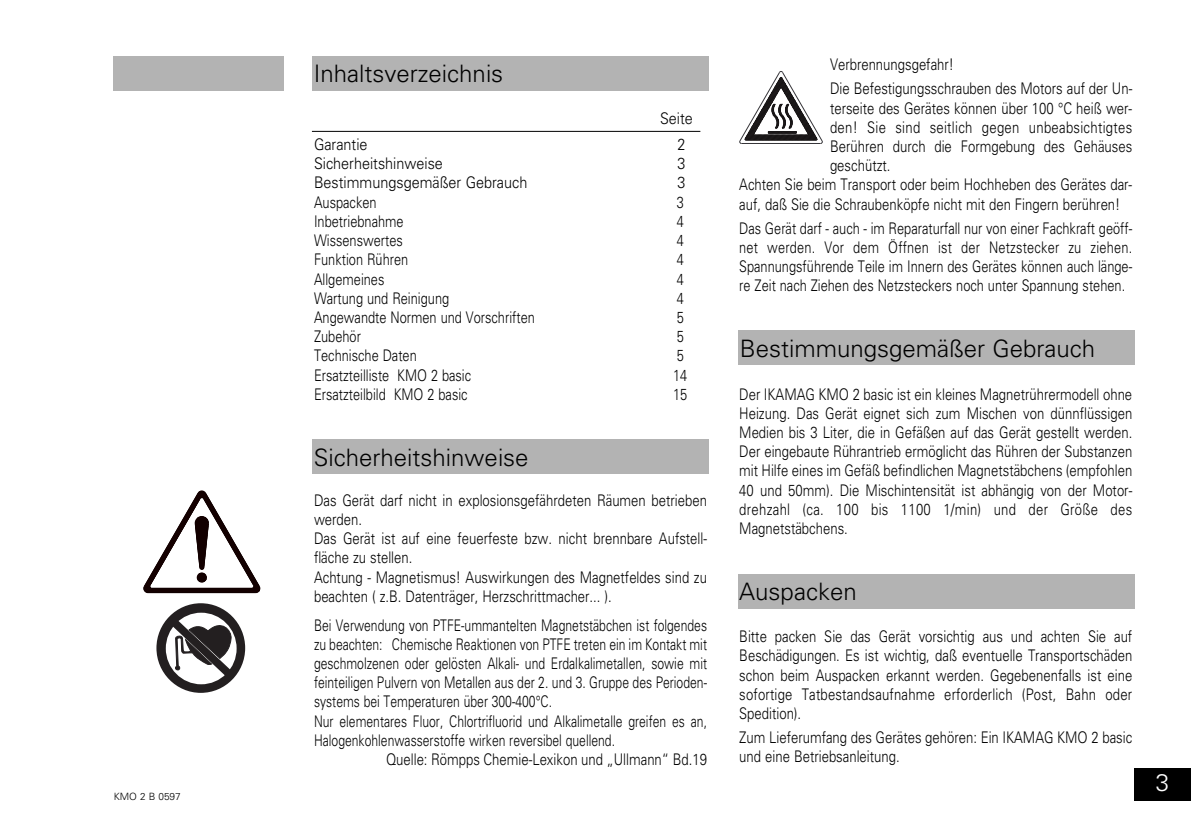
<style>
.page{position:relative;width:1191px;height:825px;background:#fff}
.page>*{position:absolute;margin:0;border:0;box-sizing:border-box;transform-origin:0 0}
.t1{font:300 24px "Univers CE";color:#000}
.t2{font:300 24px "Univers CE";color:#fff}
.t3{font:300 16px/19.2px "Univers CE";color:#000;scale:.82 1}
.t4{font:300 16px/19.2px "Univers CE";color:#000;text-align:justify;scale:.8 1}
.t5{font:300 16px "Univers CE";color:#000;scale:.76 1}
.t6{font:300 16px "Univers CE";color:#000;scale:.9 1}
.t7{font:300 16px "Univers CE";letter-spacing:.02em;color:#000;scale:.82 1}
.t8{font:300 10px "Univers CE";color:#000}
</style>
<div class="page">
<div style="left:737px;top:574px;width:397px;height:34px;background:#b3b3b3"></div>
<div style="left:312px;top:439px;width:396px;height:34px;background:#b3b3b3"></div>
<svg style="left:143px;top:490px;width:118px;height:104px"></svg>
<div style="left:1134px;top:767px;width:57px;height:33px;background:#000"></div>
<div style="left:113px;top:57px;width:170px;height:34px;background:#b3b3b3"></div>
<div style="left:312px;top:57px;width:397px;height:34px;background:#b3b3b3"></div>
<hr style="left:312px;top:131px;width:388px;height:1px;background:#000">
<div style="left:737px;top:330px;width:397px;height:35px;background:#b3b3b3"></div>
<svg style="left:739px;top:71px;width:84px;height:73px"></svg>
<div style="left:156px;top:603px;width:89px;height:89px;background:#231f20;border-radius:50%"></div>
<div style="left:166px;top:612px;width:71px;height:72px;background:#fff;border-radius:50%"></div>
<svg style="left:171px;top:618px;width:62px;height:59px"></svg>
<p class="t8" style="left:114px;top:792px;width:68px">KMO 2 B 0597</p>
<h1 class="t1" style="left:314px;top:64px;width:191px">Inhaltsverzeichnis</h1>
<p class="t6" style="left:660px;top:112px;width:38px">Seite</p>
<p class="t6" style="left:314px;top:138px;width:61px">Garantie</p>
<p class="t6" style="left:677px;top:138px;width:10px">2</p>
<p class="t6" style="left:314px;top:158px;width:145px">Sicherheitshinweise</p>
<p class="t6" style="left:677px;top:158px;width:10px">3</p>
<p class="t6" style="left:314px;top:177px;width:238px">Bestimmungsgemäßer Gebrauch</p>
<p class="t6" style="left:677px;top:177px;width:10px">3</p>
<p class="t4" style="left:314px;top:194px;width:80px">Auspacken</p>
<p class="t4" style="left:677px;top:194px;width:10px">3</p>
<p class="t4" style="left:314px;top:213px;width:114px">Inbetriebnahme</p>
<p class="t4" style="left:677px;top:213px;width:10px">4</p>
<p class="t4" style="left:314px;top:232px;width:113px">Wissenswertes</p>
<p class="t4" style="left:677px;top:232px;width:10px">4</p>
<p class="t4" style="left:314px;top:251px;width:119px">Funktion Rühren</p>
<p class="t4" style="left:677px;top:251px;width:10px">4</p>
<p class="t4" style="left:314px;top:270px;width:90px">Allgemeines</p>
<p class="t4" style="left:677px;top:270px;width:10px">4</p>
<p class="t4" style="left:314px;top:290px;width:170px">Wartung und Reinigung</p>
<p class="t4" style="left:677px;top:290px;width:10px">4</p>
<p class="t4" style="left:314px;top:309px;width:278px">Angewandte Normen und Vorschriften</p>
<p class="t4" style="left:677px;top:309px;width:10px">5</p>
<p class="t4" style="left:314px;top:328px;width:60px">Zubehör</p>
<p class="t4" style="left:677px;top:328px;width:10px">5</p>
<p class="t4" style="left:314px;top:347px;width:130px">Technische Daten</p>
<p class="t4" style="left:677px;top:347px;width:10px">5</p>
<p class="t4" style="left:314px;top:366px;width:198px">Ersatzteilliste KMO 2 basic</p>
<p class="t4" style="left:673px;top:366px;width:19px">14</p>
<p class="t4" style="left:314px;top:386px;width:193px">Ersatzteilbild KMO 2 basic</p>
<p class="t4" style="left:673px;top:386px;width:19px">15</p>
<h1 class="t1" style="left:314px;top:448px;width:216px">Sicherheitshinweise</h1>
<p class="t3" style="left:314px;top:491px;width:481px">Das Gerät darf nicht in explosionsgefährdeten Räumen betrieben werden.<br>Das Gerät ist auf eine feuerfeste bzw. nicht brennbare Aufstell&shy;fläche zu stellen.<br>Achtung - Magnetismus! Auswirkungen des Magnetfeldes sind zu beachten ( z.B. Datenträger, Herzschrittmacher... ).</p>
<p class="t5" style="left:314px;top:618px;width:518px">Bei Verwendung von PTFE-ummantelten Magnetstäbchen ist folgendes</p>
<p class="t5" style="left:314px;top:638px;width:518px">zu beachten: Chemische Reaktionen von PTFE treten ein im Kontakt mit</p>
<p class="t5" style="left:314px;top:657px;width:518px">geschmolzenen oder gelösten Alkali- und Erdalkalimetallen, sowie mit</p>
<p class="t5" style="left:314px;top:676px;width:518px">feinteiligen Pulvern von Metallen aus der 2. und 3. Gruppe des Perioden-</p>
<p class="t5" style="left:314px;top:695px;width:315px">systems bei Temperaturen über 300-400°C.</p>
<p class="t5" style="left:314px;top:714px;width:518px">Nur elementares Fluor, Chlortrifluorid und Alkalimetalle greifen es an,</p>
<p class="t5" style="left:314px;top:734px;width:397px">Halogenkohlenwasserstoffe wirken reversibel quellend.</p>
<p class="t3" style="left:386px;top:750px;width:393px">Quelle: Römpps Chemie-Lexikon und „Ullmann“ Bd.19</p>
<p class="t3" style="left:830px;top:54px;width:370px;line-height:24px">Verbrennungsgefahr!<br>Die Befestigungsschrauben des Motors auf der Un-</p>
<p class="t3" style="left:830px;top:100px;width:370px">terseite des Gerätes können über 100 °C heiß wer-</p>
<p class="t7" style="left:830px;top:121px;width:370px">den! Sie sind seitlich gegen unbeabsichtigtes</p>
<p class="t3" style="left:830px;top:138px;width:370px">Berühren durch die Formgebung des Gehäuses</p>
<p class="t3" style="left:830px;top:157px;width:75px">geschützt.</p>
<p class="t3" style="left:739px;top:176px;width:481px">Achten Sie beim Transport oder beim Hochheben des Gerätes dar-</p>
<p class="t3" style="left:739px;top:196px;width:466px">auf, daß Sie die Schraubenköpfe nicht mit den Fingern berühren!</p>
<p class="t4" style="left:739px;top:220px;width:493px">Das Gerät darf - auch - im Reparaturfall nur von einer Fachkraft geöff&shy;net werden. Vor dem Öffnen ist der Netzstecker zu ziehen.<br>Spannungsführende Teile im Innern des Gerätes können auch länge&shy;re Zeit nach Ziehen des Netzsteckers noch unter Spannung stehen.</p>
<h1 class="t1" style="left:739px;top:339px;width:357px">Bestimmungsgemäßer Gebrauch</h1>
<p class="t3" style="left:739px;top:385px;width:481px;text-align:justify">Der IKAMAG KMO 2 basic ist ein kleines Magnetrührermodell ohne Heizung. Das Gerät eignet sich zum Mischen von dünnflüssigen Medien bis 3 Liter, die in Gefäßen auf das Gerät gestellt werden.<br>Der eingebaute Rührantrieb ermöglicht das Rühren der Substanzen mit Hilfe eines im Gefäß befindlichen Magnetstäbchens (empfohlen 40 und 50mm). Die Mischintensität ist abhängig von der Motor&shy;drehzahl (ca. 100 bis 1100 1/min) und der Größe des Magnetstäbchens.</p>
<h1 class="t1" style="left:739px;top:582px;width:119px">Auspacken</h1>
<p class="t3" style="left:739px;top:628px;width:481px;text-align:justify">Bitte packen Sie das Gerät vorsichtig aus und achten Sie auf Beschädigungen. Es ist wichtig, daß eventuelle Transportschäden schon beim Auspacken erkannt werden. Gegebenenfalls ist eine sofortige Tatbestandsaufnahme erforderlich (Post, Bahn oder Spedition).</p>
<p class="t3" style="left:739px;top:728px;width:481px">Zum Lieferumfang des Gerätes gehören: Ein IKAMAG KMO 2 basic und eine Betriebsanleitung.</p>
<h1 class="t2" style="left:1156px;top:772px;width:15px">3</h1>
</div>
